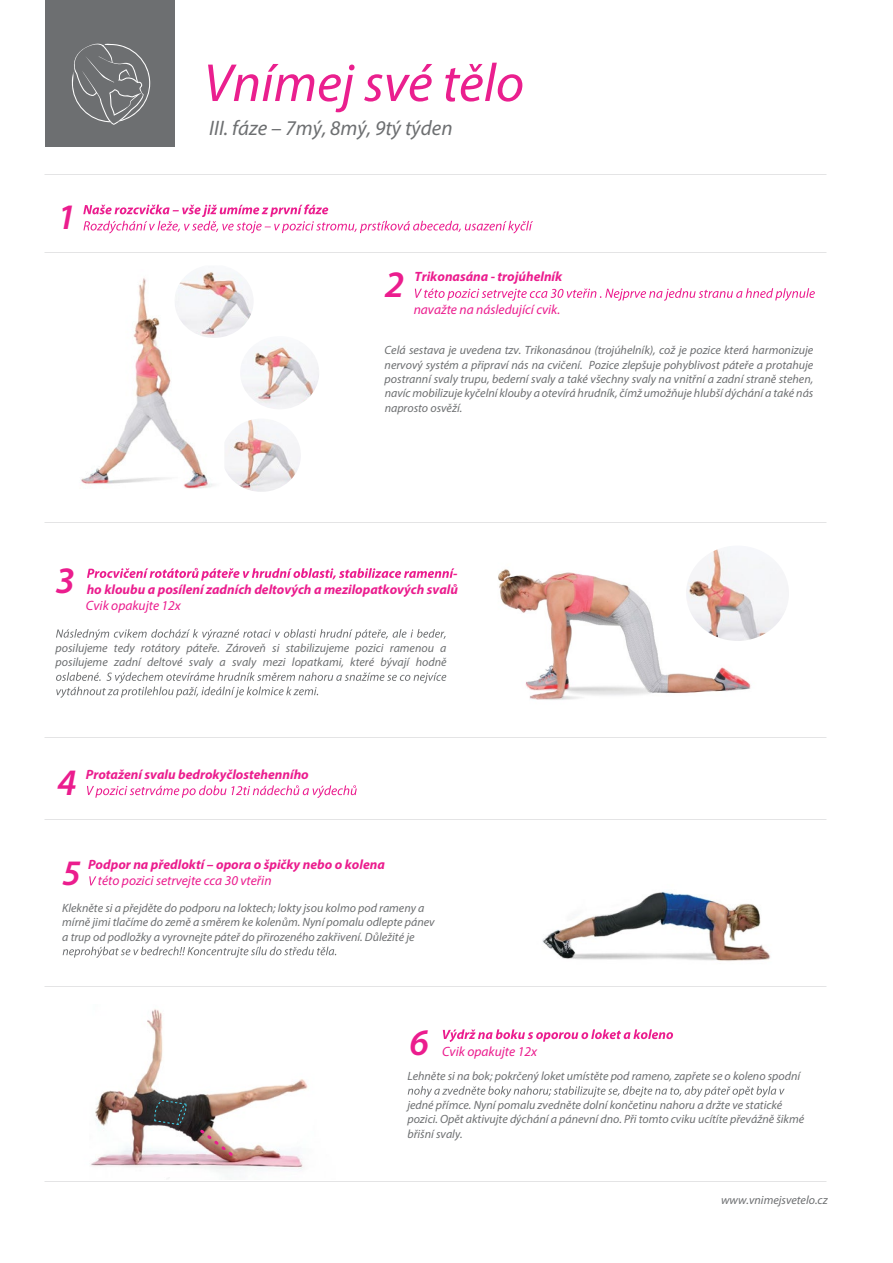
<style>
.page{position:relative;width:893px;height:1263px;background:#fff}
.page>*{position:absolute;margin:0;border:0;box-sizing:border-box;transform-origin:0 0}
.t1{font:italic 54px "Myriad Pro";color:#ea1f8e}
.t2{font:italic 600 37.5px "Myriad Pro";color:#eb1d8e}
.t3{font:italic 600 36px "Myriad Pro";color:#eb1d8e}
.t4{font:italic 21px "Myriad Pro";color:#6d6f71}
.t5{font:italic 700 13.5px/16.2px "Myriad Pro";color:#eb1d8e;text-align:right}
.t6{font:italic 13.5px "Myriad Pro";color:#eb1d8e}
.t7{font:italic 12px/14.4px "Myriad Pro";color:#6d6f71}
</style>
<div class="page">
<div style="left:45px;top:0;width:130px;height:146px;background:#6d6f71"></div>
<svg style="left:83px;top:204px;width:450px;height:29px"></svg>
<svg style="left:56px;top:629px;width:390px;height:11px"></svg>
<svg style="left:56px;top:672px;width:390px;height:26px"></svg>
<svg style="left:87px;top:568px;width:367px;height:12px"></svg>
<svg style="left:71px;top:43px;width:79px;height:82px"></svg>
<svg style="left:443px;top:1029px;width:230px;height:13px"></svg>
<svg style="left:408px;top:1086px;width:377px;height:11px"></svg>
<svg style="left:89px;top:876px;width:7px;height:9px"></svg>
<svg style="left:63px;top:947px;width:273px;height:11px"></svg>
<svg style="left:415px;top:288px;width:400px;height:13px"></svg>
<img style="left:542px;top:891px;width:229px;height:70px">
<img style="left:91px;top:1009px;width:217px;height:168px">
<svg style="left:87px;top:785px;width:270px;height:13px"></svg>
<img style="left:498px;top:569px;width:253px;height:131px">
<svg style="left:154px;top:1099px;width:34px;height:27px"></svg>
<img style="left:686px;top:547px;width:103px;height:94px">
<svg style="left:197px;top:1127px;width:44px;height:36px"></svg>
<img style="left:81px;top:278px;width:133px;height:211px">
<img style="left:175px;top:272px;width:78px;height:66px">
<img style="left:240px;top:336px;width:79px;height:73px">
<img style="left:225px;top:419px;width:76px;height:73px">
<h1 class="t1" style="left:204px;top:50px;width:322px">Vnímej své tělo</h1>
<h3 class="t3" style="left:57px;top:194px;width:20px">1</h3>
<h3 class="t4" style="left:209px;top:115px;width:245px">III. fáze – 7mý, 8mý, 9tý týden</h3>
<h2 class="t2" style="left:385px;top:261px;width:21px">2</h2>
<p class="t5" style="left:415px;top:268px;width:149px">Trikonasána - trojúhelník</p>
<p class="t6" style="left:414px;top:301px;width:148px">navažte na následující cvik.</p>
<p class="t7" style="left:385px;top:343px;width:430px;text-align:justify">Celá sestava je uvedena tzv. Trikonasánou (trojúhelník), což je pozice která harmonizuje nervový systém a připraví nás na cvičení. Pozice zlepšuje pohyblivost páteře a protahuje postranní svaly trupu, bederní svaly a také všechny svaly na vnitřní a zadní straně stehen, navíc mobilizuje kyčelní klouby a otevírá hrudník, čímž umožňuje hlubší dýchání a také nás naprosto osvěží.</p>
<h2 class="t2" style="left:56px;top:556px;width:21px">3</h2>
<p class="t5" style="left:87px;top:565px;width:373px">-<br>ho kloubu a posílení zadních deltových a mezilopatkových svalů</p>
<p class="t6" style="left:86px;top:597px;width:96px">Cvik opakujte 12x</p>
<p class="t7" style="left:56px;top:640px;width:392px">posilujeme tedy rotátory páteře. Zároveň si stabilizujeme pozici ramenou a posilujeme zadní deltové svaly a svaly mezi lopatkami, které bývají hodně</p>
<h2 class="t2" style="left:57px;top:758px;width:21px">4</h2>
<p class="t5" style="left:86px;top:766px;width:225px">Protažení svalu bedrokyčlostehenního</p>
<h3 class="t3" style="left:62px;top:850px;width:20px">5</h3>
<p class="t5" style="left:88px;top:856px;width:298px">Podpor na předloktí – opora o špičky nebo o kolena</p>
<p class="t6" style="left:98px;top:872px;width:175px">této pozici setrvejte cca 30 vteřin</p>
<p class="t7" style="left:62px;top:900px;width:374px">Klekněte si a přejděte do podporu na loktech; lokty jsou kolmo pod rameny a mírně jimi tlačíme do země a směrem ke kolenům. Nyní pomalu odlepte pánev a trup od podložky a vyrovnejte páteř do přirozeného zakřivení. Důležité je</p>
<h2 class="t2" style="left:409px;top:1018px;width:21px">6</h2>
<p class="t7" style="left:407px;top:1069px;width:394px">Lehněte si na bok; pokrčený loket umístěte pod rameno, zapřete se o koleno spodní</p>
<p class="t7" style="left:407px;top:1097px;width:398px">jedné přímce. Nyní pomalu zvedněte dolní končetinu nahoru a držte ve statické pozici. Opět aktivujte dýchání a pánevní dno. Při tomto cviku ucítíte převážně šikmé břišní svaly.</p>
<p class="t6" style="left:442px;top:1043px;width:96px">Cvik opakujte 12x</p>
<p class="t7" style="left:721px;top:1193px;width:108px">www.vnimejsvetelo.cz</p>
</div>
